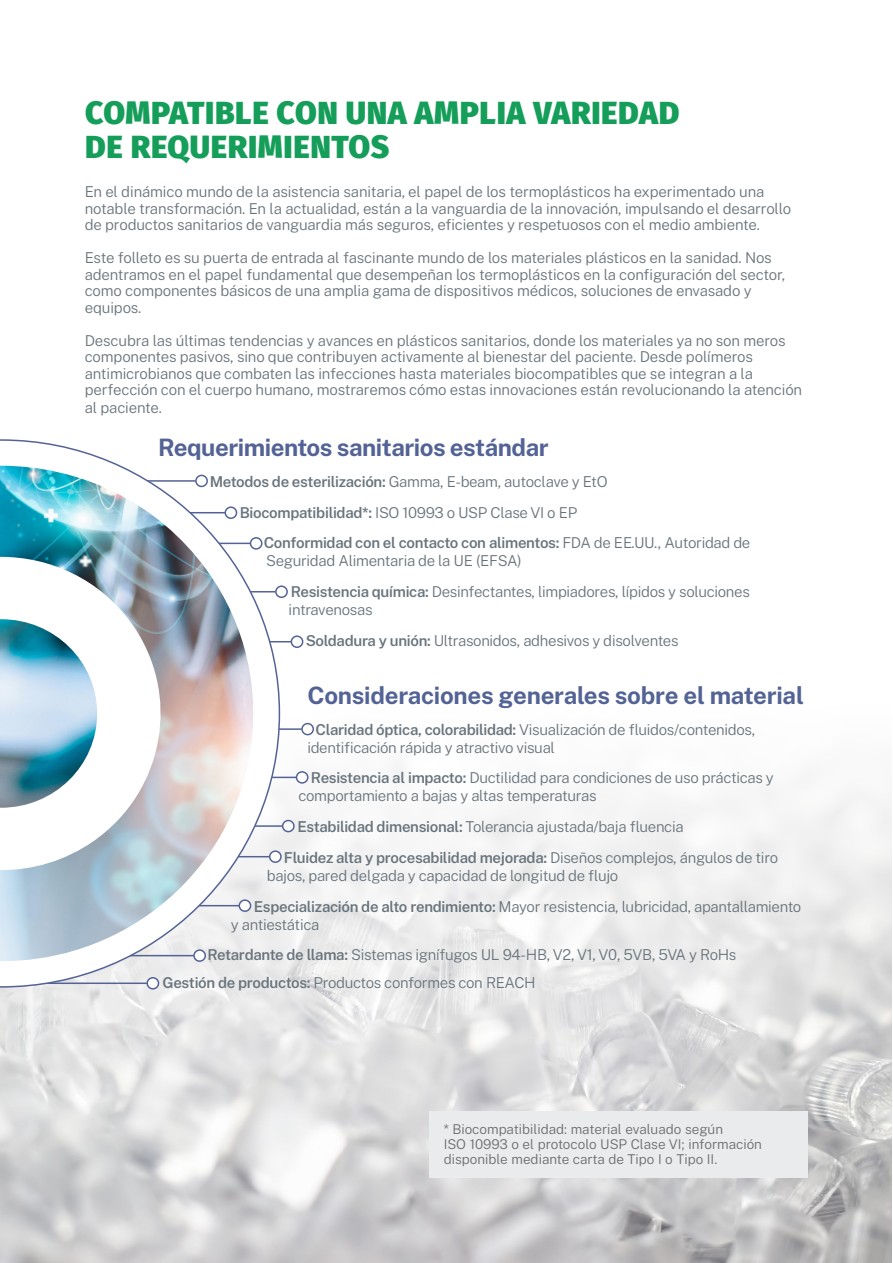
<style>
.page{position:relative;width:893px;height:1263px;background:#fff}
.page>*{position:absolute;margin:0;border:0;box-sizing:border-box;transform-origin:0 0}
.t1{font:900 31.5px "Fira Sans";letter-spacing:.02em;color:#159e59}
.t2{font:700 24px "Public Sans";letter-spacing:-.02em;color:#536395}
.t3{font:300 15px/16.5px "Public Sans";letter-spacing:-.01em;color:#6a747b}
.t4{font:300 15px/18px "Public Sans";letter-spacing:-.02em;color:#69747c}
.t5{font:300 13.5px/15px "Public Sans";color:#6c6d70}
.s1{font-weight:700;color:#536395}
.s2{font-weight:600}
</style>
<div class="page">
<img style="left:0;top:722px;width:892px;height:541px">
<div style="left:275px;top:585px;width:13px;height:13px;border:2px solid #536395;border-radius:50%"></div>
<div style="left:291px;top:635px;width:12px;height:13px;border:2px solid #536395;border-radius:50%"></div>
<hr style="left:151px;top:641px;width:140px;height:1px;background:#536395">
<div style="left:302px;top:724px;width:11px;height:11px;background:#fff;border-radius:50%"></div>
<div style="left:301px;top:723px;width:13px;height:12px;border:2px solid #536395;border-radius:50%"></div>
<hr style="left:162px;top:728px;width:140px;height:2px;background:#536395">
<div style="left:146px;top:977px;width:13px;height:12px;border:2px solid #536395;border-radius:50%"></div>
<div style="left:296px;top:772px;width:12px;height:11px;background:#fff;border-radius:50%"></div>
<div style="left:296px;top:771px;width:12px;height:13px;border:2px solid #536395;border-radius:50%"></div>
<hr style="left:156px;top:777px;width:140px;height:1px;background:#536395">
<div style="left:283px;top:820px;width:11px;height:11px;background:#fff;border-radius:50%"></div>
<div style="left:282px;top:820px;width:13px;height:12px;border:2px solid #536395;border-radius:50%"></div>
<svg style="left:0;top:439px;width:280px;height:549px"></svg>
<img style="left:0;top:466px;width:287px;height:495px">
<img style="left:0;top:619px;width:97px;height:189px">
<div style="left:430px;top:1111px;width:378px;height:67px;background:#e9ebec"></div>
<p class="t1" style="left:85px;top:85px;width:596px">COMPATIBLE CON UNA AMPLIA VARIEDAD</p>
<p class="t1" style="left:85px;top:119px;width:306px">DE REQUERIMIENTOS</p>
<p class="t3" style="left:85px;top:183px;width:708px">En el dinámico mundo de la asistencia sanitaria, el papel de los termoplásticos ha experimentado una notable transformación. En la actualidad, están a la vanguardia de la innovación, impulsando el desarrollo de productos sanitarios de vanguardia más seguros, eficientes y respetuosos con el medio ambiente.</p>
<p class="t3" style="left:85px;top:249px;width:702px">Este folleto es su puerta de entrada al fascinante mundo de los materiales plásticos en la sanidad. Nos adentramos en el papel fundamental que desempeñan los termoplásticos en la configuración del sector, como componentes básicos de una amplia gama de dispositivos médicos, soluciones de envasado y equipos.</p>
<p class="t3" style="left:85px;top:332px;width:719px">Descubra las últimas tendencias y avances en plásticos sanitarios, donde los materiales ya no son meros componentes pasivos, sino que contribuyen activamente al bienestar del paciente. Desde polímeros antimicrobianos que combaten las infecciones hasta materiales biocompatibles que se integran a la perfección con el cuerpo humano, mostraremos cómo estas innovaciones están revolucionando la atención</p>
<p class="t3" style="left:85px;top:399px;width:79px">al paciente.</p>
<p class="t2" style="left:158px;top:431px;width:392px">Requerimientos sanitarios estándar</p>
<p class="t4" style="left:202px;top:472px;width:407px"><span class="s1">•</span> <span class="s2">Metodos de esterilización:</span> Gamma, E-beam, autoclave y EtO</p>
<p class="t4" style="left:232px;top:503px;width:347px"><span class="s1">•</span> <span class="s2">Biocompatibilidad*:</span> ISO 10993 o USP Clase VI o EP</p>
<p class="t4" style="left:266px;top:533px;width:486px;text-indent:-10px"><span class="s1">•</span> <span class="s2">Conformidad con el contacto con alimentos:</span> FDA de EE.UU., Autoridad de<br>Seguridad Alimentaria de la UE (EFSA)</p>
<p class="t4" style="left:289px;top:582px;width:463px;text-indent:-6px"><span class="s1">•</span> <span class="s2">Resistencia química:</span> Desinfectantes, limpiadores, lípidos y soluciones intravenosas</p>
<p class="t4" style="left:298px;top:631px;width:382px"><span class="s1">•</span> <span class="s2">Soldadura y unión:</span> Ultrasonidos, adhesivos y disolventes</p>
<p class="t2" style="left:307px;top:679px;width:498px">Consideraciones generales sobre el material</p>
<p class="t4" style="left:307px;top:720px;width:449px"><span class="s1">•</span> <span class="s2">Claridad óptica, colorabilidad:</span> Visualización de fluidos/contenidos, identificación rápida y atractivo visual</p>
<p class="t4" style="left:298px;top:768px;width:477px;text-indent:4px"><span class="s1">•</span> <span class="s2">Resistencia al impacto:</span> Ductilidad para condiciones de uso prácticas y comportamiento a bajas y altas temperaturas</p>
<p class="t4" style="left:289px;top:817px;width:396px"><span class="s1">•</span> <span class="s2">Estabilidad dimensional:</span> Tolerancia ajustada/baja fluencia</p>
<p class="t4" style="left:267px;top:848px;width:513px;text-indent:9px"><span class="s1">•</span> <span class="s2">Fluidez alta y procesabilidad mejorada:</span> Diseños complejos, ángulos de tiro bajos, pared delgada y capacidad de longitud de flujo</p>
<p class="t4" style="left:231px;top:897px;width:572px;text-indent:15px"><span class="s1">•</span> <span class="s2">Especialización de alto rendimiento:</span> Mayor resistencia, lubricidad, apantallamiento y antiestática</p>
<p class="t4" style="left:199px;top:945px;width:539px"><span class="s1">•</span> <span class="s2">Retardante de llama:</span> Sistemas ignífugos UL 94-HB, V2, V1, V0, 5VB, 5VA y RoHs</p>
<p class="t4" style="left:154px;top:973px;width:383px"><span class="s1">•</span> <span class="s2">Gestión de productos:</span> Productos conformes con REACH</p>
<p class="t5" style="left:444px;top:1121px;width:281px">* Biocompatibilidad: material evaluado según</p>
<p class="t5" style="left:444px;top:1136px;width:320px">ISO 10993 o el protocolo USP Clase VI; información disponible mediante carta de Tipo I o Tipo II.</p>
</div>
